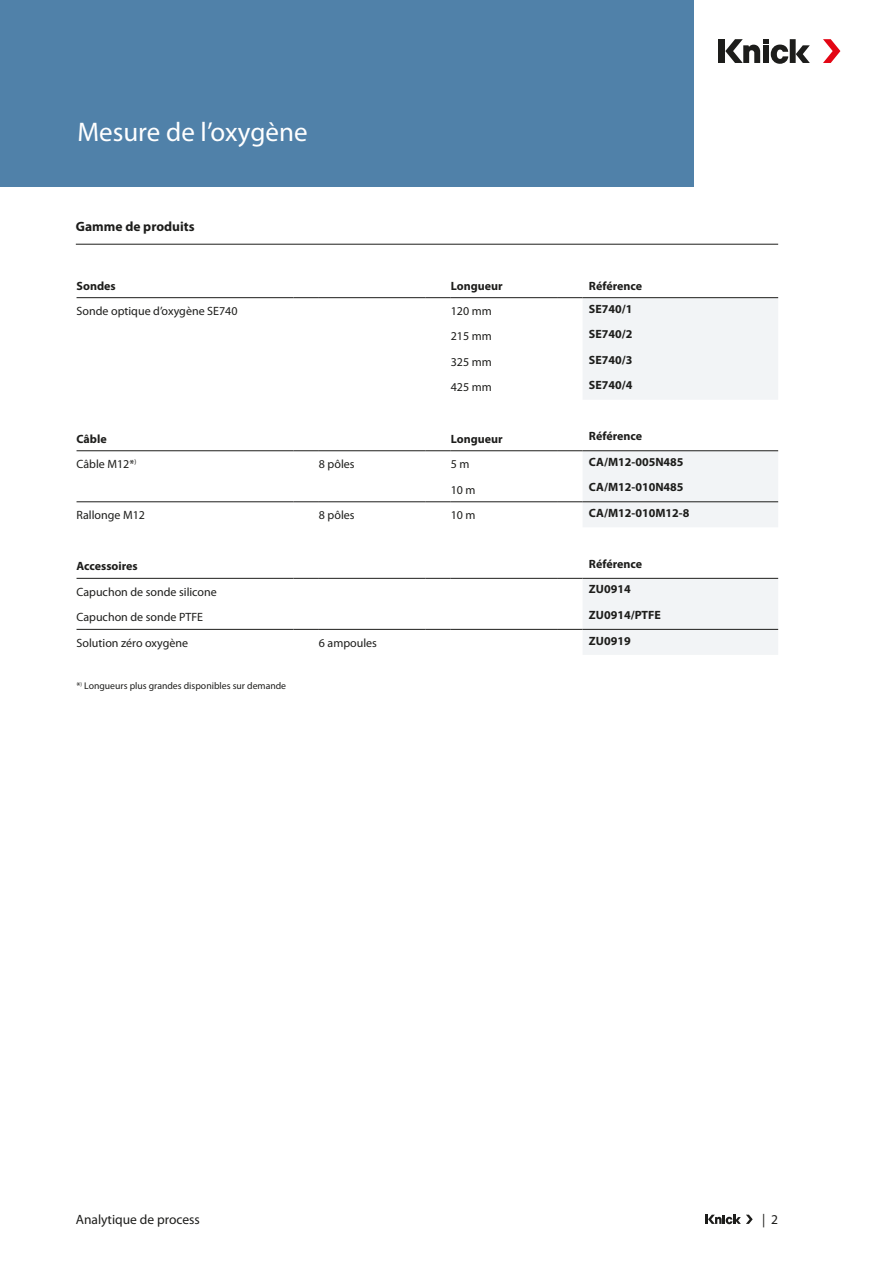
<style>
.page{position:relative;width:893px;height:1263px;background:#fff}
.page>*{position:absolute;margin:0;border:0;box-sizing:border-box;transform-origin:0 0}
.Headline{font:27px "Myriad Pro";color:#fff}
.t1{font:13.5px "Myriad Pro";color:#1d1d1b}
.Tabelle_Headline{font:700 13.5px "Myriad Pro";color:#1d1d1b}
.Tabelle_Fett{font:700 12px "Myriad Pro";color:#1d1d1b}
.Tabelle{font:12px "Myriad Pro";color:#1d1d1b}
.Fußnoten{font:9.75px "Myriad Pro";color:#1d1d1b}
</style>
<div class="page">
<div style="left:0;top:0;width:693px;height:187px;background:#5081a9"></div>
<div style="left:719px;top:39px;width:6px;height:24px;background:#1d1d1b"></div>
<div style="left:790px;top:39px;width:6px;height:24px;background:#1d1d1b"></div>
<svg style="left:796px;top:45px;width:14px;height:18px"></svg>
<svg style="left:725px;top:39px;width:63px;height:25px"></svg>
<svg style="left:823px;top:39px;width:17px;height:24px"></svg>
<svg style="left:705px;top:1215px;width:48px;height:9px"></svg>
<hr style="left:76px;top:244px;width:702px;height:1px;background:#1d1d1b">
<svg style="left:583px;top:298px;width:195px;height:357px;fill:#f2f4f6"></svg>
<hr style="left:77px;top:297px;width:216px;height:1px;background:#1d1d1b">
<svg style="left:293px;top:297px;width:26px;height:1px"></svg>
<hr style="left:319px;top:297px;width:106px;height:1px;background:#1d1d1b">
<svg style="left:425px;top:297px;width:26px;height:1px"></svg>
<hr style="left:451px;top:297px;width:106px;height:1px;background:#1d1d1b">
<svg style="left:557px;top:297px;width:26px;height:1px"></svg>
<hr style="left:583px;top:297px;width:195px;height:1px;background:#1d1d1b">
<hr style="left:77px;top:450px;width:216px;height:1px;background:#1d1d1b">
<svg style="left:293px;top:450px;width:26px;height:1px"></svg>
<hr style="left:319px;top:450px;width:106px;height:1px;background:#1d1d1b">
<svg style="left:425px;top:450px;width:26px;height:1px"></svg>
<hr style="left:451px;top:450px;width:106px;height:1px;background:#1d1d1b">
<svg style="left:557px;top:450px;width:26px;height:1px"></svg>
<hr style="left:583px;top:450px;width:195px;height:1px;background:#1d1d1b">
<hr style="left:77px;top:501px;width:216px;height:1px;background:#1d1d1b">
<svg style="left:293px;top:501px;width:26px;height:1px"></svg>
<hr style="left:319px;top:501px;width:106px;height:1px;background:#1d1d1b">
<svg style="left:425px;top:501px;width:26px;height:1px"></svg>
<hr style="left:451px;top:501px;width:106px;height:1px;background:#1d1d1b">
<svg style="left:557px;top:501px;width:26px;height:1px"></svg>
<hr style="left:583px;top:501px;width:195px;height:1px;background:#1d1d1b">
<hr style="left:77px;top:578px;width:216px;height:1px;background:#1d1d1b">
<svg style="left:293px;top:578px;width:26px;height:1px"></svg>
<hr style="left:319px;top:578px;width:106px;height:1px;background:#1d1d1b">
<svg style="left:425px;top:578px;width:26px;height:1px"></svg>
<hr style="left:451px;top:578px;width:106px;height:1px;background:#1d1d1b">
<svg style="left:557px;top:578px;width:26px;height:1px"></svg>
<hr style="left:583px;top:578px;width:195px;height:1px;background:#1d1d1b">
<hr style="left:77px;top:629px;width:216px;height:1px;background:#1d1d1b">
<svg style="left:293px;top:629px;width:26px;height:1px"></svg>
<hr style="left:319px;top:629px;width:106px;height:1px;background:#1d1d1b">
<svg style="left:425px;top:629px;width:26px;height:1px"></svg>
<hr style="left:451px;top:629px;width:106px;height:1px;background:#1d1d1b">
<svg style="left:557px;top:629px;width:26px;height:1px"></svg>
<hr style="left:583px;top:629px;width:195px;height:1px;background:#1d1d1b">
<p class="Headline" style="left:77px;top:115px;width:232px">Mesure de l’oxygène</p>
<p class="Tabelle_Headline" style="left:76px;top:218px;width:120px">Gamme de produits</p>
<p class="Tabelle_Fett" style="left:77px;top:278px;width:41px">Sondes</p>
<p class="Tabelle_Fett" style="left:451px;top:278px;width:53px">Longueur</p>
<p class="Tabelle_Fett" style="left:589px;top:278px;width:55px">Référence</p>
<p class="Tabelle" style="left:77px;top:303px;width:162px">Sonde optique d’oxygène SE740</p>
<p class="Tabelle" style="left:451px;top:303px;width:43px">120 mm</p>
<p class="Tabelle_Fett" style="left:589px;top:301px;width:45px">SE740/1</p>
<p class="Tabelle" style="left:451px;top:329px;width:43px">215 mm</p>
<p class="Tabelle_Fett" style="left:589px;top:326px;width:45px">SE740/2</p>
<p class="Tabelle" style="left:451px;top:354px;width:43px">325 mm</p>
<p class="Tabelle_Fett" style="left:589px;top:352px;width:45px">SE740/3</p>
<p class="Tabelle" style="left:451px;top:380px;width:43px">425 mm</p>
<p class="Tabelle_Fett" style="left:589px;top:377px;width:45px">SE740/4</p>
<p class="Tabelle_Fett" style="left:77px;top:431px;width:32px">Câble</p>
<p class="Tabelle_Fett" style="left:451px;top:431px;width:53px">Longueur</p>
<p class="Tabelle_Fett" style="left:589px;top:428px;width:55px">Référence</p>
<p class="Tabelle" style="left:77px;top:457px;width:61px">Câble M12*<sup>)</sup></p>
<p class="Tabelle" style="left:319px;top:457px;width:37px">8 pôles</p>
<p class="Tabelle" style="left:451px;top:457px;width:20px">5 m</p>
<p class="Tabelle_Fett" style="left:589px;top:454px;width:96px">CA/M12-005N485</p>
<p class="Tabelle" style="left:451px;top:482px;width:26px">10 m</p>
<p class="Tabelle_Fett" style="left:589px;top:479px;width:96px">CA/M12-010N485</p>
<p class="Tabelle" style="left:77px;top:508px;width:70px">Rallonge M12</p>
<p class="Tabelle" style="left:319px;top:508px;width:37px">8 pôles</p>
<p class="Tabelle" style="left:451px;top:508px;width:26px">10 m</p>
<p class="Tabelle_Fett" style="left:589px;top:505px;width:102px">CA/M12-010M12-8</p>
<p class="Tabelle_Fett" style="left:77px;top:558px;width:63px">Accessoires</p>
<p class="Tabelle_Fett" style="left:589px;top:556px;width:55px">Référence</p>
<p class="Tabelle" style="left:77px;top:584px;width:142px">Capuchon de sonde silicone</p>
<p class="Tabelle_Fett" style="left:589px;top:582px;width:43px">ZU0914</p>
<p class="Tabelle" style="left:77px;top:610px;width:128px">Capuchon de sonde PTFE</p>
<p class="Tabelle_Fett" style="left:589px;top:607px;width:73px">ZU0914/PTFE</p>
<p class="Tabelle" style="left:77px;top:635px;width:113px">Solution zéro oxygène</p>
<p class="Tabelle" style="left:319px;top:635px;width:60px">6 ampoules</p>
<p class="Tabelle_Fett" style="left:589px;top:633px;width:43px">ZU0919</p>
<p class="Fußnoten" style="left:77px;top:680px;width:211px">*<sup>)</sup> Longueurs plus grandes disponibles sur demande</p>
<p class="t1" style="left:76px;top:1211px;width:126px">Analytique de process</p>
<p class="t1" style="left:762px;top:1211px;width:17px">| 2</p>
</div>
